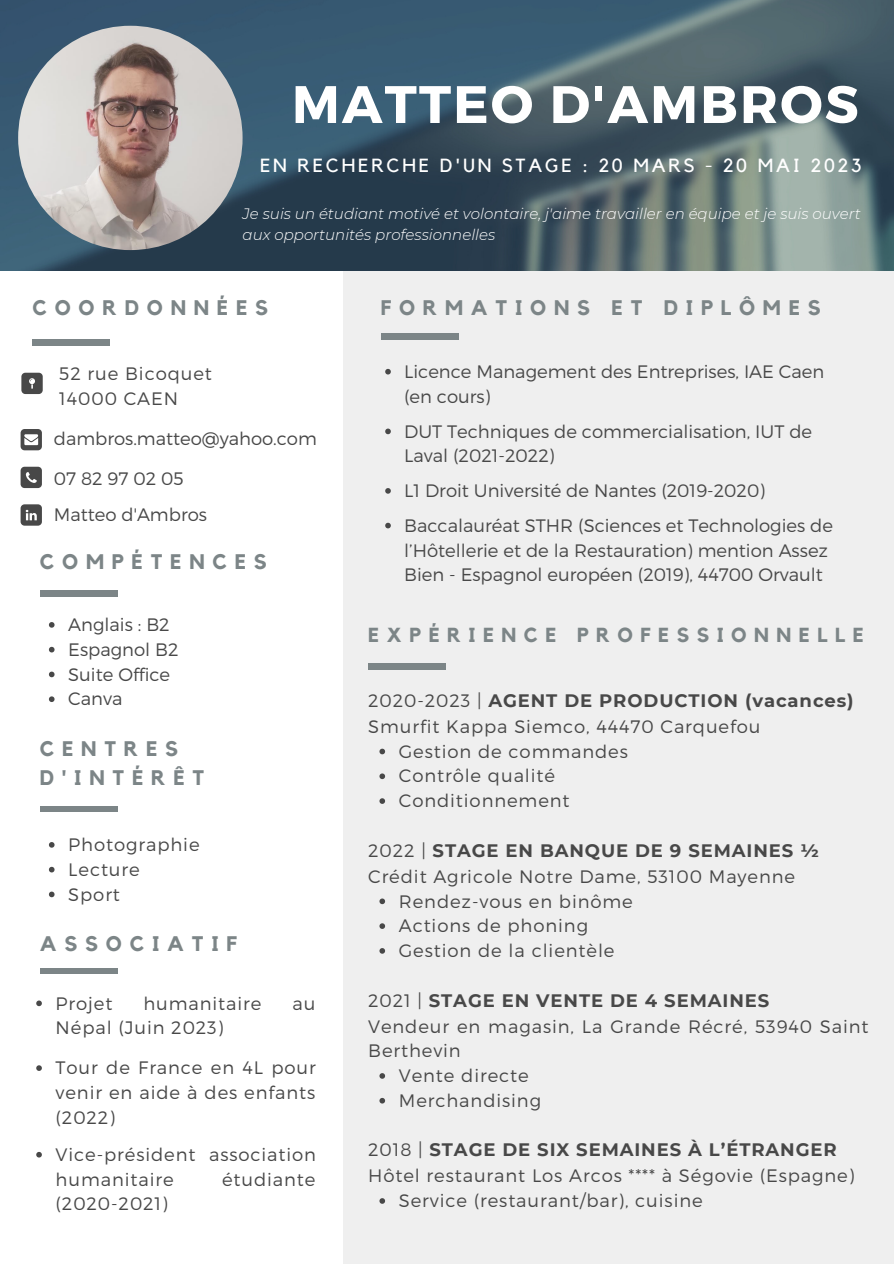
<style>
.page{position:relative;width:894px;height:1264px;background:#fff}
.page>*{position:absolute;margin:0;border:0;box-sizing:border-box;transform-origin:0 0}
.t1{font:700 52.5px "Montserrat";letter-spacing:.04em;color:#fff}
.t2{font:700 21px/29.2px "Kollektif";letter-spacing:.37em;color:#7c8587}
.t3{font:700 20.25px "Kollektif";letter-spacing:.37em;color:#7c8587}
.t4{font:18.9px "Kollektif";letter-spacing:.145em;color:#fff}
.t5{font:300 18px/24.8px "Montserrat";letter-spacing:.05em;color:#484848}
.t6{font:300 18px/24.8px "Montserrat";color:#484848}
.t7{font:italic 300 15px/21.5px "Montserrat";color:#fff}
.s1{font-weight:700}
</style>
<div class="page">
<div style="left:343px;top:271px;width:550px;height:992px;background:#efefef"></div>
<img style="left:0;top:0;width:893px;height:270px">
<img style="left:18px;top:26px;width:224px;height:224px;border-radius:50%">
<svg style="left:385px;top:523px;width:6px;height:5px"></svg>
<div style="left:380px;top:333px;width:78px;height:7px;background:#7c8587"></div>
<svg style="left:21px;top:373px;width:22px;height:21px"></svg>
<svg style="left:21px;top:429px;width:21px;height:21px"></svg>
<svg style="left:21px;top:467px;width:21px;height:21px"></svg>
<svg style="left:21px;top:504px;width:21px;height:21px"></svg>
<div style="left:32px;top:339px;width:78px;height:7px;background:#7c8587"></div>
<svg style="left:385px;top:488px;width:6px;height:5px"></svg>
<svg style="left:385px;top:428px;width:6px;height:6px"></svg>
<svg style="left:385px;top:369px;width:6px;height:5px"></svg>
<svg style="left:49px;top:622px;width:6px;height:5px"></svg>
<svg style="left:49px;top:647px;width:6px;height:5px"></svg>
<svg style="left:49px;top:671px;width:6px;height:6px"></svg>
<svg style="left:49px;top:696px;width:6px;height:6px"></svg>
<div style="left:40px;top:589px;width:78px;height:7px;background:#7c8587"></div>
<div style="left:40px;top:806px;width:78px;height:5px;background:#7c8587"></div>
<svg style="left:49px;top:842px;width:6px;height:5px"></svg>
<svg style="left:49px;top:866px;width:6px;height:6px"></svg>
<svg style="left:49px;top:891px;width:6px;height:6px"></svg>
<svg style="left:379px;top:748px;width:6px;height:6px"></svg>
<svg style="left:379px;top:773px;width:6px;height:6px"></svg>
<svg style="left:379px;top:798px;width:6px;height:5px"></svg>
<svg style="left:379px;top:898px;width:6px;height:6px"></svg>
<svg style="left:379px;top:923px;width:6px;height:5px"></svg>
<svg style="left:379px;top:948px;width:6px;height:5px"></svg>
<svg style="left:379px;top:1073px;width:6px;height:5px"></svg>
<svg style="left:379px;top:1097px;width:6px;height:6px"></svg>
<svg style="left:379px;top:1198px;width:6px;height:5px"></svg>
<div style="left:368px;top:662px;width:78px;height:7px;background:#7c8587"></div>
<div style="left:40px;top:968px;width:78px;height:6px;background:#7c8587"></div>
<svg style="left:36px;top:1151px;width:6px;height:6px"></svg>
<svg style="left:36px;top:1065px;width:6px;height:5px"></svg>
<svg style="left:36px;top:1000px;width:6px;height:6px"></svg>
<h1 class="t1" style="left:292px;top:70px;width:568px">MATTEO D'AMBROS</h1>
<p class="t4" style="left:260px;top:156px;width:602px">EN RECHERCHE D'UN STAGE : 20 MARS - 20 MAI 2023</p>
<p class="t7" style="left:242px;top:203px;width:619px">Je suis un étudiant motivé et volontaire, j'aime travailler en équipe et je suis ouvert aux opportunités professionnelles</p>
<p class="t2" style="left:32px;top:294px;width:237px">COORDONNÉES</p>
<p class="t5" style="left:59px;top:360px;width:154px">52 rue Bicoquet<br>14000 CAEN</p>
<p class="t6" style="left:54px;top:425px;width:264px">dambros.matteo@yahoo.com</p>
<p class="t6" style="left:54px;top:459px;width:155px;line-height:36px">07 82 97 02 05<br>Matteo d'Ambros</p>
<p class="t2" style="left:40px;top:548px;width:228px">COMPÉTENCES</p>
<p class="t6" style="left:68px;top:611px;width:112px">Anglais : B2<br>Espagnol B2<br>Suite Office<br>Canva</p>
<p class="t2" style="left:40px;top:734px;width:166px">CENTRES<br>D'INTÉRÊT</p>
<p class="t5" style="left:68px;top:831px;width:133px">Photographie<br>Lecture<br>Sport</p>
<p class="t2" style="left:40px;top:929px;width:199px">ASSOCIATIF</p>
<p class="t5" style="left:56px;top:989px;width:58px">Projet</p>
<p class="t5" style="left:143px;top:989px;width:119px">humanitaire</p>
<p class="t5" style="left:292px;top:989px;width:24px">au</p>
<p class="t5" style="left:56px;top:1014px;width:169px">Népal (Juin 2023)</p>
<p class="t5" style="left:56px;top:1054px;width:262px;text-align:justify">Tour de France en 4L pour venir en aide à des enfants (2022)</p>
<p class="t5" style="left:56px;top:1141px;width:262px">Vice-président association humanitaire</p>
<p class="t5" style="left:222px;top:1165px;width:95px">étudiante</p>
<p class="t5" style="left:56px;top:1190px;width:114px">(2020-2021)</p>
<p class="t2" style="left:380px;top:294px;width:441px">FORMATIONS ET DIPLÔMES</p>
<p class="t6" style="left:404px;top:358px;width:421px">Licence Management des Entreprises, IAE Caen (en cours)</p>
<p class="t6" style="left:404px;top:418px;width:409px">DUT Techniques de commercialisation, IUT de<br>Laval (2021-2022)</p>
<p class="t6" style="left:404px;top:477px;width:362px">L1 Droit Université de Nantes (2019-2020)</p>
<p class="t6" style="left:404px;top:512px;width:430px">Baccalauréat STHR (Sciences et Technologies de l’Hôtellerie et de la Restauration) mention Assez<br>Bien - Espagnol européen (2019), 44700 Orvault</p>
<p class="t3" style="left:368px;top:625px;width:496px">EXPÉRIENCE PROFESSIONNELLE</p>
<p class="t5" style="left:368px;top:686px;width:487px;line-height:26px">2020-2023 | <span class="s1">AGENT DE PRODUCTION (vacances)<br></span>Smurfit Kappa Siemco, 44470 Carquefou</p>
<p class="t5" style="left:399px;top:738px;width:230px">Gestion de commandes<br>Contrôle qualité<br>Conditionnement</p>
<p class="t5" style="left:368px;top:836px;width:452px;line-height:26px">2022 | <span class="s1">STAGE EN BANQUE DE 9 SEMAINES ½<br></span>Crédit Agricole Notre Dame, 53100 Mayenne</p>
<p class="t5" style="left:399px;top:887px;width:235px">Rendez-vous en binôme<br>Actions de phoning<br>Gestion de la clientèle</p>
<p class="t5" style="left:368px;top:986px;width:502px;line-height:25.3px">2021 | <span class="s1">STAGE EN VENTE DE 4 SEMAINES<br></span>Vendeur en magasin, La Grande Récré, 53940 Saint<br>Berthevin</p>
<p class="t5" style="left:399px;top:1062px;width:144px">Vente directe<br>Merchandising</p>
<p class="t5" style="left:368px;top:1136px;width:487px;line-height:26px">2018 | <span class="s1">STAGE DE SIX SEMAINES À L’ÉTRANGER<br></span>Hôtel restaurant Los Arcos **** à Ségovie (Espagne)</p>
<p class="t5" style="left:399px;top:1187px;width:305px">Service (restaurant/bar), cuisine</p>
</div>
